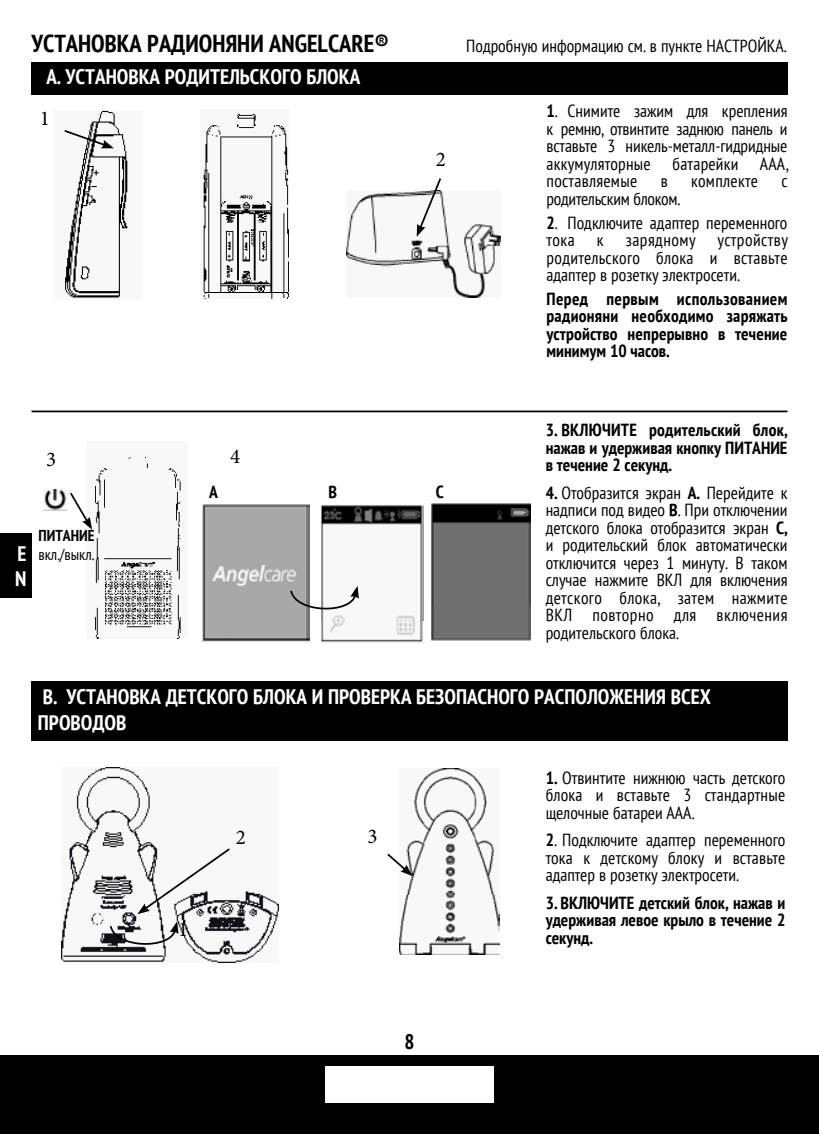
<style>
.page{position:relative;width:819px;height:1134px;background:#fff}
.page>*{position:absolute;margin:0;border:0;box-sizing:border-box;transform-origin:0 0}
.t1{font:700 condensed 24.5px "PT Sans";color:#000}
.t2{font:700 condensed 21px/25.2px "PT Sans";color:#fff}
.t3{font:21px "Minion Pro";color:#000}
.t4{font:700 condensed 21px "PT Sans";color:#000}
.t5{font:condensed 17.5px/17.5px "PT Sans";color:#000;text-align:justify}
.t6{font:700 condensed 17.5px/17.5px "PT Sans";color:#000;text-align:justify}
.t7{font:condensed 15.75px "PT Sans";color:#000}
.t8{font:700 condensed 15.75px "PT Sans";color:#000}
.s1{font-weight:700}
</style>
<div class="page">
<div style="left:0;top:1056px;width:819px;height:78px;background:#000"></div>
<div style="left:326px;top:1066px;width:167px;height:37px;background:#fff"></div>
<div style="left:0;top:533px;width:32px;height:65px;background:#000"></div>
<img style="left:62px;top:767px;width:217px;height:195px">
<svg style="left:109px;top:921px;width:70px;height:28px"></svg>
<svg style="left:137px;top:847px;width:95px;height:67px"></svg>
<img style="left:400px;top:768px;width:100px;height:187px">
<svg style="left:387px;top:852px;width:26px;height:24px"></svg>
<div style="left:31px;top:682px;width:757px;height:59px;background:#000"></div>
<div style="left:32px;top:62px;width:756px;height:33px;background:#000"></div>
<img style="left:202px;top:504px;width:107px;height:138px">
<img style="left:65px;top:110px;width:63px;height:188px">
<img style="left:203px;top:114px;width:86px;height:185px">
<svg style="left:64px;top:129px;width:50px;height:19px"></svg>
<img style="left:92px;top:457px;width:89px;height:181px">
<img style="left:43px;top:490px;width:24px;height:21px">
<img style="left:347px;top:191px;width:154px;height:106px">
<svg style="left:417px;top:178px;width:26px;height:59px"></svg>
<img style="left:431px;top:504px;width:99px;height:137px">
<svg style="left:70px;top:492px;width:22px;height:38px"></svg>
<hr style="left:32px;top:411px;width:756px;height:1px;background:#000">
<svg style="left:423px;top:505px;width:1px;height:116px"></svg>
<img style="left:321px;top:505px;width:102px;height:138px">
<svg style="left:289px;top:586px;width:70px;height:28px"></svg>
<h1 class="t1" style="left:32px;top:27px;width:359px">УСТАНОВКА РАДИОНЯНИ ANGELCARE®</h1>
<p class="t5" style="left:466px;top:36px;width:322px">Подробную информацию см. в пункте НАСТРОЙКА.</p>
<p class="t2" style="left:46px;top:63px;width:315px">A. УСТАНОВКА РОДИТЕЛЬСКОГО БЛОКА</p>
<p class="t3" style="left:40px;top:104px;width:12px">1</p>
<p class="t3" style="left:436px;top:145px;width:12px">2</p>
<p class="t5" style="left:547px;top:102px;width:244px"><span class="s1">1</span>. Снимите зажим для крепления к ремню, отвинтите заднюю панель и вставьте 3 никель-металл-гидридные аккумуляторные батарейки AAA, поставляемые</p>
<p class="t5" style="left:661px;top:172px;width:9px">в</p>
<p class="t5" style="left:691px;top:172px;width:68px">комплекте</p>
<p class="t5" style="left:781px;top:172px;width:8px">с</p>
<p class="t5" style="left:547px;top:189px;width:135px">родительским блоком.</p>
<p class="t5" style="left:547px;top:213px;width:242px"><span class="s1">2</span>. Подключите адаптер переменного тока</p>
<p class="t5" style="left:547px;top:231px;width:243px;text-indent:79px">зарядному устройству родительского блока и вставьте адаптер в розетку электросети.</p>
<p class="t6" style="left:547px;top:290px;width:243px">Перед первым использованием радионяни необходимо заряжать устройство непрерывно в течение минимум 10 часов.</p>
<p class="t5" style="left:597px;top:231px;width:8px">к</p>
<p class="t3" style="left:46px;top:445px;width:12px">3</p>
<p class="t2" style="left:15px;top:541px;width:13px">E<br>N</p>
<p class="t8" style="left:39px;top:525px;width:57px">ПИТАНИЕ</p>
<p class="t7" style="left:39px;top:545px;width:57px">вкл./выкл.</p>
<p class="t3" style="left:230px;top:442px;width:12px">4</p>
<p class="t6" style="left:209px;top:483px;width:10px">A</p>
<p class="t6" style="left:329px;top:483px;width:10px">B</p>
<p class="t6" style="left:436px;top:483px;width:9px">C</p>
<p class="t6" style="left:546px;top:421px;width:243px">3. ВКЛЮЧИТЕ родительский блок, нажав и удерживая кнопку ПИТАНИЕ в течение 2 секунд.</p>
<p class="t5" style="left:546px;top:484px;width:243px"><span class="s1">4.</span> Отобразится экран <span class="s1">A.</span> Перейдите к надписи под видео <span class="s1">B</span>. При отключении детского блока отобразится экран <span class="s1">C, </span>и родительский блок автоматически отключится через 1 минуту. В таком случае нажмите ВКЛ для включения детского блока, затем нажмите ВКЛ повторно для включения родительского блока.</p>
<p class="t2" style="left:38px;top:684px;width:674px">B. УСТАНОВКА ДЕТСКОГО БЛОКА И ПРОВЕРКА БЕЗОПАСНОГО РАСПОЛОЖЕНИЯ ВСЕХ<br>ПРОВОДОВ</p>
<p class="t3" style="left:178px;top:915px;width:12px">1</p>
<p class="t3" style="left:236px;top:823px;width:12px">2</p>
<p class="t3" style="left:367px;top:823px;width:12px">3</p>
<p class="t5" style="left:546px;top:769px;width:241px"><span class="s1">1.</span> Отвинтите нижнюю часть детского блока и вставьте 3 стандартные щелочные батареи ААА.</p>
<p class="t5" style="left:546px;top:831px;width:241px"><span class="s1">2</span>. Подключите адаптер переменного тока к детскому блоку и вставьте адаптер в розетку электросети.</p>
<p class="t6" style="left:546px;top:893px;width:241px">3. ВКЛЮЧИТЕ детский блок, нажав и удерживая левое крыло в течение 2 секунд.</p>
<p class="t4" style="left:404px;top:1028px;width:12px">8</p>
</div>
